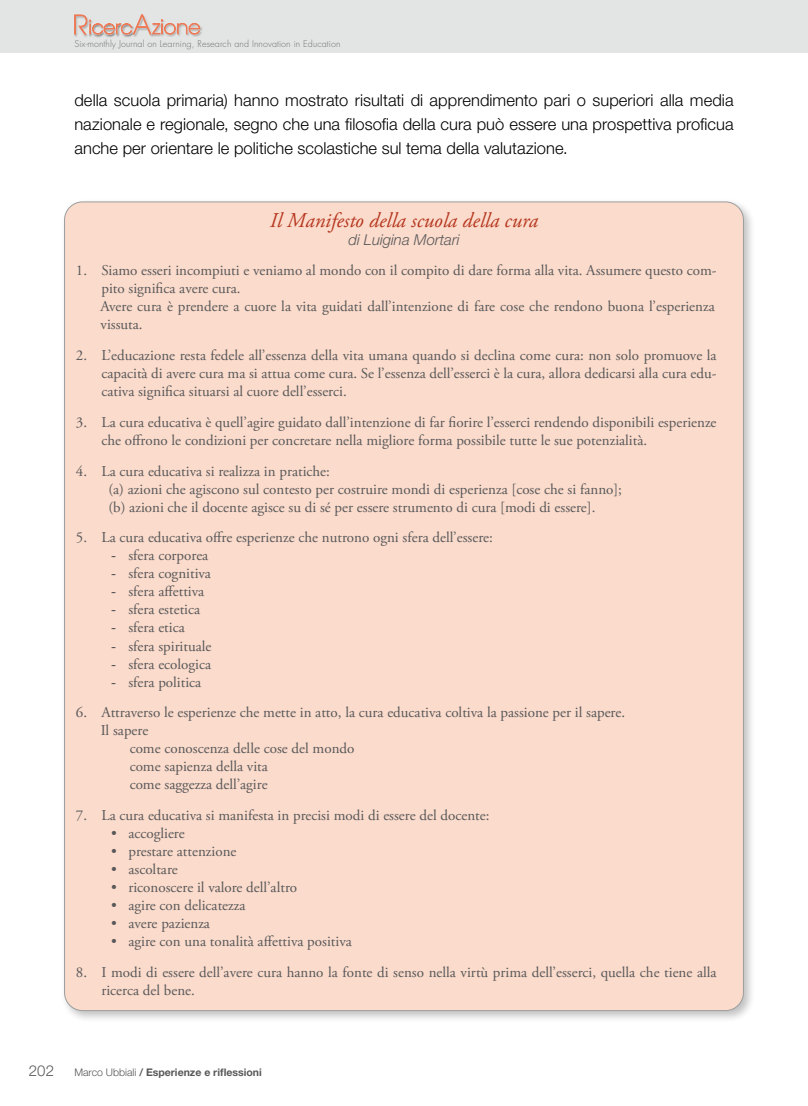
<style>
.page{position:relative;width:808px;height:1106px;background:#fff}
.page>*{position:absolute;margin:0;border:0;box-sizing:border-box;transform-origin:0 0}
.t1{font:italic 21px "Adobe Garamond Pro";color:#b6361f}
.t2{font:300 16.5px/24px "Helvetica Neue LT Std";letter-spacing:.005em;color:#000;text-align:justify}
.t3{font:15px/18px "Adobe Garamond Pro";color:#58585a}
.t4{font:italic 300 15px "Helvetica Neue LT Std";color:#58585a}
.t5{font:300 15px "Helvetica Neue LT Std";color:#58585a}
.t6{font:700 10.5px "Helvetica Neue LT Std";color:#58585a}
.t7{font:300 9px "Futura";letter-spacing:.01em;color:#707172}
.s1{font-family:"Times New Roman"}
.s2{font-weight:300}
.s3{font-weight:500}
</style>
<div class="page">
<div style="left:0;top:0;width:808px;height:53px;background:#e3e4e4"></div>
<div style="left:72px;top:14px;width:18px;height:23px;background:#000;opacity:.3"></div>
<div style="left:87px;top:19px;width:48px;height:19px;background:#000;opacity:.5"></div>
<div style="left:131px;top:14px;width:23px;height:23px;background:#000;opacity:.3"></div>
<div style="left:150px;top:18px;width:53px;height:19px;background:#000;opacity:.3"></div>
<svg style="left:74px;top:14px;width:126px;height:21px"></svg>
<div style="left:60px;top:198px;width:696px;height:825px;background:#000;opacity:.25"></div>
<div style="left:65px;top:202px;width:678px;height:808px;background:#fbdbcb;border-radius:18px"></div>
<p class="t7" style="left:74px;top:38px;width:268px">Six-monthly Journal on Learning, Research and Innovation in Education</p>
<p class="t2" style="left:74px;top:87px;width:661px">della scuola primaria) hanno mostrato risultati di apprendimento pari o superiori alla media nazionale e regionale, segno che una filosofia della cura può essere una prospettiva proficua anche per orientare le politiche scolastiche sul tema della valutazione.</p>
<h1 class="t1" style="left:270px;top:207px;width:269px">Il Manifesto della scuola della cura</h1>
<p class="t4" style="left:348px;top:230px;width:113px">di Luigina Mortari</p>
<p class="t3" style="left:101px;top:262px;width:618px;text-indent:-25px">1. Siamo esseri incompiuti e veniamo al mondo con il compito di dare forma alla vita. Assumere questo com&shy;pito significa avere cura.<br>Avere cura è prendere a cuore la vita guidati dall’intenzione di fare cose che rendono buona l’esperienza vissuta.</p>
<p class="t3" style="left:101px;top:347px;width:617px;text-align:justify;text-indent:-26px">2. L’educazione resta fedele all’essenza della vita umana quando si declina come cura: non solo promuove la capacità di avere cura ma si attua come cura. Se l’essenza dell’esserci è la cura, allora dedicarsi alla cura edu&shy;cativa significa situarsi al cuore dell’esserci.</p>
<p class="t3" style="left:101px;top:413px;width:617px;text-indent:-26px">3. La cura educativa è quell’agire guidato dall’intenzione di far fiorire l’esserci rendendo disponibili esperienze che offrono le condizioni per concretare nella migliore forma possibile tutte le sue potenzialità.</p>
<p class="t3" style="left:108px;top:462px;width:515px;text-indent:-33px">4. La cura educativa si realizza in pratiche:<br>(a) azioni che agiscono sul contesto per costruire mondi di esperienza [cose che si fanno]; (b) azioni che il docente agisce su di sé per essere strumento di cura [modi di essere].</p>
<p class="t3" style="left:76px;top:529px;width:418px">5. La cura educativa offre esperienze che nutrono ogni sfera dell’essere:</p>
<p class="t3" style="left:111px;top:547px;width:99px"><span class="s1">-</span> sfera corporea</p>
<p class="t3" style="left:111px;top:565px;width:101px"><span class="s1">-</span> sfera cognitiva</p>
<p class="t3" style="left:111px;top:583px;width:95px"><span class="s1">-</span> sfera affettiva</p>
<p class="t3" style="left:111px;top:601px;width:91px"><span class="s1">-</span> sfera estetica</p>
<p class="t3" style="left:111px;top:619px;width:75px"><span class="s1">-</span> sfera etica</p>
<p class="t3" style="left:111px;top:637px;width:102px"><span class="s1">-</span> sfera spirituale</p>
<p class="t3" style="left:111px;top:655px;width:102px"><span class="s1">-</span> sfera ecologica</p>
<p class="t3" style="left:111px;top:673px;width:92px"><span class="s1">-</span> sfera politica</p>
<p class="t3" style="left:76px;top:704px;width:551px">6. Attraverso le esperienze che mette in atto, la cura educativa coltiva la passione per il sapere.</p>
<p class="t3" style="left:101px;top:722px;width:49px">Il sapere</p>
<p class="t3" style="left:130px;top:740px;width:226px">come conoscenza delle cose del mondo</p>
<p class="t3" style="left:130px;top:758px;width:140px">come sapienza della vita</p>
<p class="t3" style="left:130px;top:776px;width:139px">come saggezza dell’agire</p>
<p class="t3" style="left:76px;top:806px;width:415px">7. La cura educativa si manifesta in precisi modi di essere del docente:</p>
<p class="t3" style="left:111px;top:824px;width:75px">• accogliere</p>
<p class="t3" style="left:111px;top:842px;width:127px">• prestare attenzione</p>
<p class="t3" style="left:111px;top:860px;width:68px">• ascoltare</p>
<p class="t3" style="left:111px;top:878px;width:188px">• riconoscere il valore dell’altro</p>
<p class="t3" style="left:111px;top:896px;width:136px">• agire con delicatezza</p>
<p class="t3" style="left:111px;top:914px;width:101px">• avere pazienza</p>
<p class="t3" style="left:111px;top:932px;width:242px">• agire con una tonalità affettiva positiva</p>
<p class="t3" style="left:101px;top:963px;width:617px;text-indent:-26px">8. I modi di essere dell’avere cura hanno la fonte di senso nella virtù prima dell’esserci, quella che tiene alla ricerca del bene.</p>
<p class="t5" style="left:29px;top:1061px;width:27px">202</p>
<p class="t6" style="left:74px;top:1065px;width:189px"><span class="s2">Marco Ubbiali</span> <span class="s3">/</span> Esperienze e riflessioni</p>
</div>
